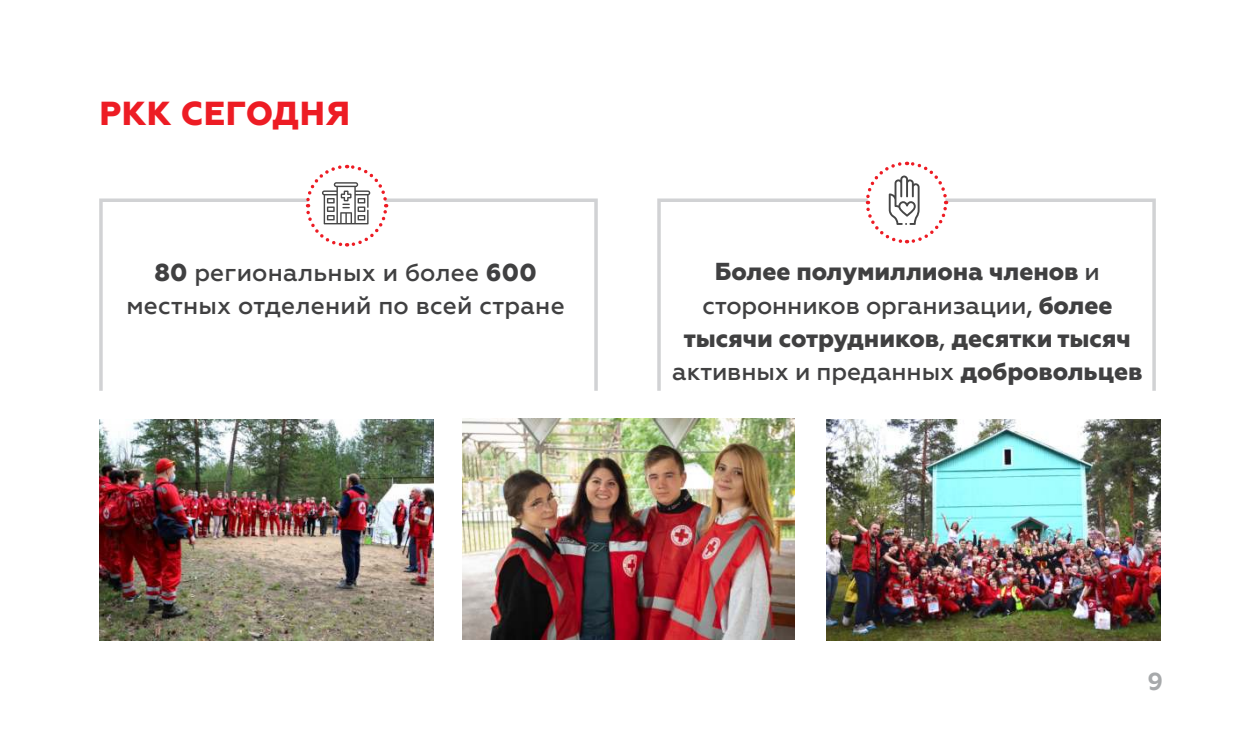
<style>
.page{position:relative;width:1260px;height:740px;background:#fff}
.page>*{position:absolute;margin:0;border:0;box-sizing:border-box;transform-origin:0 0}
.t1{font:800 33.25px "Geometria";letter-spacing:.02em;color:#ed1c24}
.t2{font:800 24.5px/33.2px "Geometria";letter-spacing:-.005em;color:#404041;text-align:center}
.t3{font:500 24.5px/33.2px "Geometria";letter-spacing:.01em;color:#404041;text-align:center}
.t4{font:700 24.5px "Geometria";color:#a7a9ab}
.s1{font-weight:800}
.s2{font-weight:500}
</style>
<div class="page">
<img style="left:99px;top:419px;width:335px;height:221px">
<img style="left:826px;top:419px;width:335px;height:221px">
<div style="left:657px;top:198px;width:499px;height:194px;border:4px solid #d1d2d4"></div>
<div style="left:99px;top:198px;width:499px;height:194px;border:4px solid #d1d2d4"></div>
<svg style="left:304px;top:164px;width:85px;height:83px"></svg>
<svg style="left:864px;top:161px;width:85px;height:83px"></svg>
<img style="left:462px;top:418px;width:333px;height:221px">
<h1 class="t1" style="left:99px;top:94px;width:252px">РКК СЕГОДНЯ</h1>
<p class="t3" style="left:126px;top:256px;width:440px"><span class="s1">80</span> региональных и более <span class="s1">600 </span>местных отделений по всей стране</p>
<p class="t2" style="left:672px;top:255px;width:472px">Более полумиллиона членов <span class="s2">и сторонников организации,</span> более тысячи сотрудников<span class="s2">,</span> десятки тысяч <span class="s2">активных и преданных</span> добровольцев</p>
<p class="t4" style="left:1147px;top:667px;width:17px">9</p>
</div>
